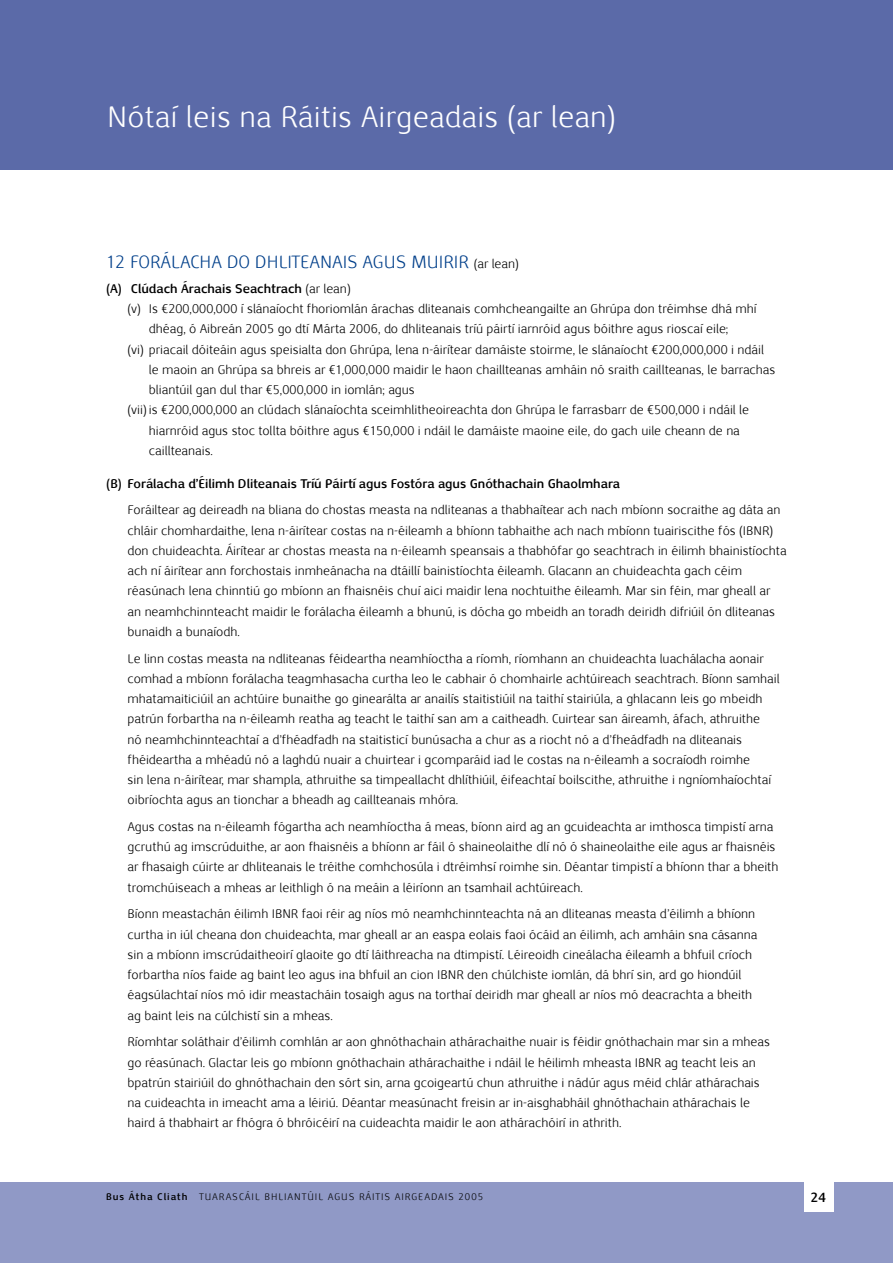
<style>
.page{position:relative;width:893px;height:1263px;background:#fff}
.page>*{position:absolute;margin:0;border:0;box-sizing:border-box;transform-origin:0 0}
.t1{font:30px "Nexus Sans";letter-spacing:.01em;color:#fff}
.t2{font:18px "Nexus Sans";color:#003f8a}
.t3{font:700 13.5px "Nexus Sans";color:#000}
.t4{font:12.75px/20.2px "Nexus Sans";color:#000}
.t5{font:700 12.75px "Nexus Sans";color:#000}
.t6{font:9.75px "Nexus Sans";letter-spacing:.1em;color:#000}
.s1{font-size:12.75px;color:#000}
.s2{font-weight:400}
.s3{font-weight:700}
</style>
<div class="page">
<div style="left:0;top:1182px;width:893px;height:81px;background:#9099c6"></div>
<div style="left:804px;top:1182px;width:29px;height:30px;background:#fff"></div>
<div style="left:0;top:0;width:893px;height:170px;background:#5b6aa8"></div>
<h1 class="t1" style="left:107px;top:99px;width:510px">Nótaí leis na Ráitis Airgeadais (ar lean)</h1>
<h2 class="t2" style="left:106px;top:251px;width:414px">12 FORÁLACHA DO DHLITEANAIS AGUS MUIRIR <span class="s1">(ar lean)</span></h2>
<p class="t5" style="left:106px;top:280px;width:246px">(A) Clúdach Árachais Seachtrach <span class="s2">(ar lean)</span></p>
<p class="t4" style="left:128px;top:299px;width:631px">(v) Is €200,000,000 í slánaíocht fhoriomlán árachas dliteanais comhcheangailte an Ghrúpa don tréimhse dhá mhí</p>
<p class="t4" style="left:149px;top:319px;width:581px">dhéag, ó Aibreán 2005 go dtí Márta 2006, do dhliteanais tríú páirtí iarnróid agus bóithre agus rioscaí eile;</p>
<p class="t4" style="left:128px;top:339px;width:638px">(vi) priacail dóiteáin agus speisialta don Ghrúpa, lena n-áirítear damáiste stoirme, le slánaíocht €200,000,000 i ndáil</p>
<p class="t4" style="left:149px;top:359px;width:628px">le maoin an Ghrúpa sa bhreis ar €1,000,000 maidir le haon chaillteanas amháin nó sraith caillteanas, le barrachas</p>
<p class="t4" style="left:149px;top:380px;width:268px">bliantúil gan dul thar €5,000,000 in iomlán; agus</p>
<p class="t4" style="left:128px;top:400px;width:623px">(vii) is €200,000,000 an clúdach slánaíochta sceimhlitheoireachta don Ghrúpa le farrasbarr de €500,000 i ndáil le</p>
<p class="t4" style="left:149px;top:420px;width:593px">hiarnróid agus stoc tollta bóithre agus €150,000 i ndáil le damáiste maoine eile, do gach uile cheann de na</p>
<p class="t4" style="left:149px;top:440px;width:66px">caillteanais.</p>
<p class="t5" style="left:106px;top:475px;width:515px">(B) Forálacha d’Éilimh Dliteanais Tríú Páirtí agus Fostóra agus Gnóthachain Ghaolmhara</p>
<p class="t4" style="left:128px;top:500px;width:661px">Foráiltear ag deireadh na bliana do chostas measta na ndliteanas a thabhaítear ach nach mbíonn socraithe ag dáta an chláir chomhardaithe, lena n-áirítear costas na n-éileamh a bhíonn tabhaithe ach nach mbíonn tuairiscithe fós (IBNR) don chuideachta. Áirítear ar chostas measta na n-éileamh speansais a thabhófar go seachtrach in éilimh bhainistíochta ach ní áirítear ann forchostais inmheánacha na dtáillí bainistíochta éileamh. Glacann an chuideachta gach céim réasúnach lena chinntiú go mbíonn an fhaisnéis chuí aici maidir lena nochtuithe éileamh. Mar sin féin, mar gheall ar an neamhchinnteacht maidir le forálacha éileamh a bhunú, is dócha go mbeidh an toradh deiridh difriúil ón dliteanas bunaidh a bunaíodh.</p>
<p class="t4" style="left:128px;top:648px;width:654px">Le linn costas measta na ndliteanas féideartha neamhíoctha a ríomh, ríomhann an chuideachta luachálacha aonair comhad a mbíonn forálacha teagmhasacha curtha leo le cabhair ó chomhairle achtúireach seachtrach. Bíonn samhail mhatamaiticiúil an achtúire bunaithe go ginearálta ar anailís staitistiúil na taithí stairiúla, a ghlacann leis go mbeidh patrún forbartha na n-éileamh reatha ag teacht le taithí san am a caitheadh. Cuirtear san áireamh, áfach, athruithe<br>nó neamhchinnteachtaí a d’fhéadfadh na staitisticí bunúsacha a chur as a riocht nó a d’fheádfadh na dliteanais fhéideartha a mhéadú nó a laghdú nuair a chuirtear i gcomparáid iad le costas na n-éileamh a socraíodh roimhe<br>sin lena n-áirítear, mar shampla, athruithe sa timpeallacht dhlíthiúil, éifeachtaí boilscithe, athruithe i ngníomhaíochtaí oibríochta agus an tionchar a bheadh ag caillteanais mhóra.</p>
<p class="t4" style="left:128px;top:816px;width:653px">Agus costas na n-éileamh fógartha ach neamhíoctha á meas, bíonn aird ag an gcuideachta ar imthosca timpistí arna gcruthú ag imscrúduithe, ar aon fhaisnéis a bhíonn ar fáil ó shaineolaithe dlí nó ó shaineolaithe eile agus ar fhaisnéis ar fhasaigh cúirte ar dhliteanais le tréithe comhchosúla i dtréimhsí roimhe sin. Déantar timpistí a bhíonn thar a bheith tromchúiseach a mheas ar leithligh ó na meáin a léiríonn an tsamhail achtúireach.</p>
<p class="t4" style="left:128px;top:904px;width:631px">Bíonn meastachán éilimh IBNR faoi réir ag níos mó neamhchinnteachta ná an dliteanas measta d’éilimh a bhíonn curtha in iúl cheana don chuideachta, mar gheall ar an easpa eolais faoi ócáid an éilimh, ach amháin sna cásanna sin a mbíonn imscrúdaitheoirí glaoite go dtí láithreacha na dtimpistí. Léireoidh cineálacha éileamh a bhfuil críoch forbartha níos faide ag baint leo agus ina bhfuil an cion IBNR den chúlchiste iomlán, dá bhrí sin, ard go hiondúil éagsúlachtaí níos mó idir meastacháin tosaigh agus na torthaí deiridh mar gheall ar níos mó deacrachta a bheith ag baint leis na cúlchistí sin a mheas.</p>
<p class="t4" style="left:128px;top:1032px;width:644px">Ríomhtar soláthair d’éilimh comhlán ar aon ghnóthachain athárachaithe nuair is féidir gnóthachain mar sin a mheas go réasúnach. Glactar leis go mbíonn gnóthachain athárachaithe i ndáil le héilimh mheasta IBNR ag teacht leis an bpatrún stairiúil do ghnóthachain den sórt sin, arna gcoigeartú chun athruithe i nádúr agus méid chlár athárachais na cuideachta in imeacht ama a léiriú. Déantar measúnacht freisin ar in-aisghabháil ghnóthachain athárachais le haird á thabhairt ar fhógra ó bhróicéirí na cuideachta maidir le aon athárachóirí in athrith.</p>
<p class="t6" style="left:106px;top:1191px;width:379px"><span class="s3">Bus Átha Cliath</span> TUARASCÁIL BHLIANTÚIL AGUS RÁITIS AIRGEADAIS 2005</p>
<p class="t3" style="left:810px;top:1188px;width:9px">24</p>
</div>
